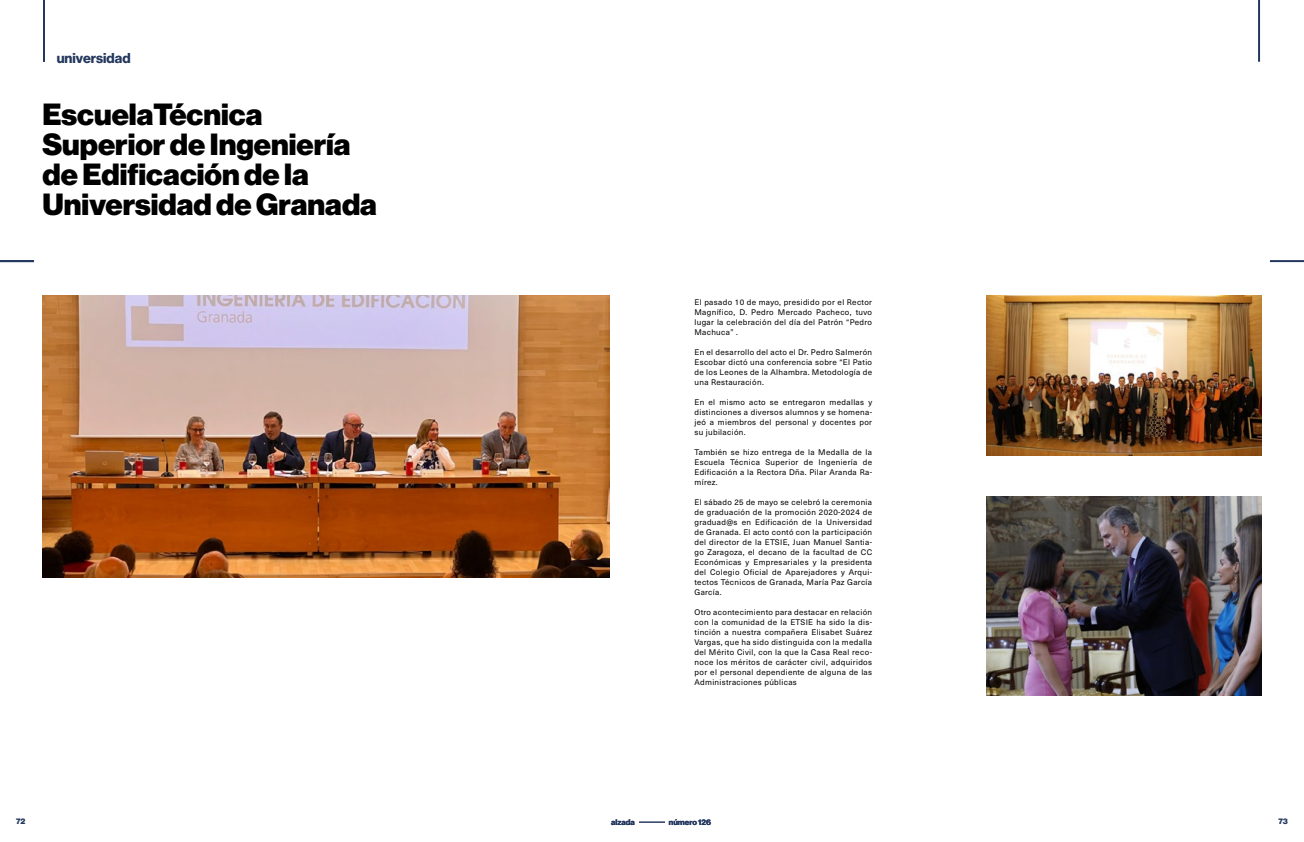
<style>
.page{position:relative;width:1304px;height:842px;background:#fff}
.page>*{position:absolute;margin:0;border:0;box-sizing:border-box;transform-origin:0 0}
.t1{font:30px/30px "N Haas Grotesk DS Pro 95 Blk";color:#000}
.t2{font:14px "N Haas Grotesk DS Pro 75 Bd";color:#24385f}
.t3{font:8px/10px "Neue Haas Unica W1 G";letter-spacing:.04em;color:#000;text-align:justify}
.t4{font:8px "N Haas Grotesk DS Pro 75 Bd";color:#24385f}
.t5{font:8px "N Haas Grotesk DS Pro 95 Blk";color:#24385f}
</style>
<div class="page">
<hr style="left:1270px;top:260px;width:34px;height:2px;background:#24385f">
<hr style="left:1258px;top:0;width:2px;height:62px;background:#24385f">
<hr style="left:0;top:260px;width:34px;height:2px;background:#24385f">
<hr style="left:43px;top:0;width:2px;height:62px;background:#24385f">
<img style="left:43px;top:295px;width:566px;height:282px">
<svg style="left:639px;top:822px;width:26px;height:1px"></svg>
<img style="left:986px;top:295px;width:275px;height:160px">
<img style="left:986px;top:496px;width:275px;height:199px">
<h2 class="t2" style="left:57px;top:50px;width:76px">universidad</h2>
<h1 class="t1" style="left:43px;top:100px;width:336px">EscuelaTécnica<br>Superior de Ingeniería de Edificación de la<br>Universidad de Granada</h1>
<p class="t3" style="left:694px;top:297px;width:179px">El pasado 10 de mayo, presidido por el Rector Magnífico, D. Pedro Mercado Pacheco, tuvo lugar la celebración del día del Patrón “Pedro Machuca” .</p>
<p class="t3" style="left:694px;top:347px;width:179px">En el desarrollo del acto el Dr. Pedro Salmerón Escobar dictó una conferencia sobre “El Patio de los Leones de la Alhambra. Metodología de una Restauración.</p>
<p class="t3" style="left:694px;top:397px;width:179px">En el mismo acto se entregaron medallas y distinciones a diversos alumnos y se homena&shy;jeó a miembros del personal y docentes por su jubilación.</p>
<p class="t3" style="left:694px;top:447px;width:179px">También se hizo entrega de la Medalla de la Escuela Técnica Superior de Ingeniería de Edificación a la Rectora Dña. Pilar Aranda Ra&shy;mírez.</p>
<p class="t3" style="left:694px;top:497px;width:179px">El sábado 25 de mayo se celebró la ceremonia de graduación de la promoción 2020-2024 de graduad@s en Edificación de la Universidad de Granada. El acto contó con la participación del director de la ETSIE, Juan Manuel Santia&shy;go Zaragoza, el decano de la facultad de CC Económicas y Empresariales y la presidenta del Colegio Oficial de Aparejadores y Arqui&shy;tectos Técnicos de Granada, María Paz García García.</p>
<p class="t3" style="left:694px;top:607px;width:179px">Otro acontecimiento para destacar en relación con la comunidad de la ETSIE ha sido la dis&shy;tinción a nuestra compañera Elisabet Suárez Vargas, que ha sido distinguida con la medalla del Mérito Civil, con la que la Casa Real reco&shy;noce los méritos de carácter civil, adquiridos por el personal dependiente de alguna de las Administraciones públicas</p>
<p class="t5" style="left:16px;top:817px;width:11px">72</p>
<p class="t5" style="left:1278px;top:817px;width:11px">73</p>
<p class="t4" style="left:669px;top:817px;width:44px">número 126</p>
<p class="t4" style="left:611px;top:817px;width:25px">alzada</p>
</div>
